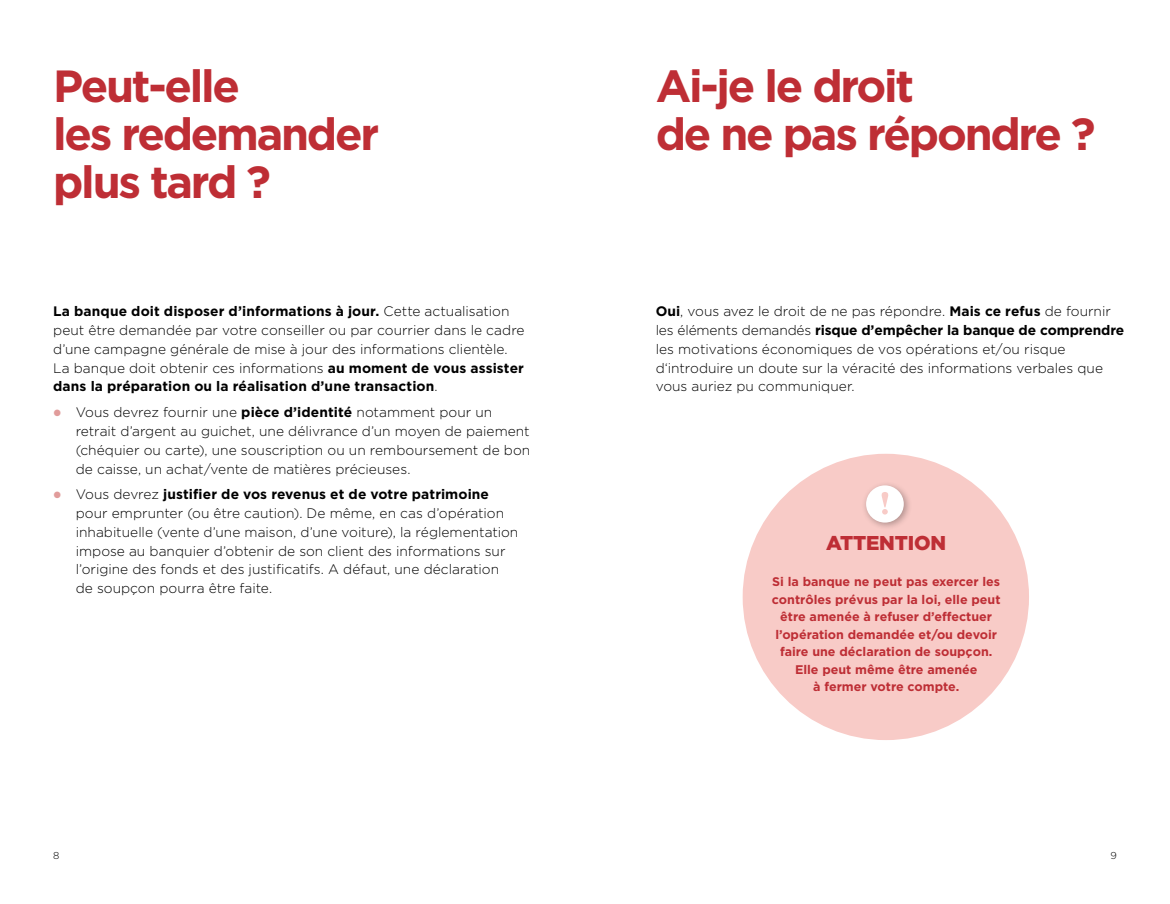
<style>
.page{position:relative;width:1170px;height:904px;background:#fff}
.page>*{position:absolute;margin:0;border:0;box-sizing:border-box;transform-origin:0 0}
.t1{font:700 45px/47.5px "Gotham HTF";letter-spacing:-.05em;color:#be2e35}
.t2{font:900 20px "Gotham HTF";letter-spacing:-.01em;color:#be2e35}
.t3{font:300 13.75px/18.8px "Gotham HTF";color:#000}
.t4{font:700 12.5px/17.5px "Gotham HTF";color:#be2e35;text-align:center}
.t5{font:300 10px "Gotham HTF";color:#000}
.s1{font-weight:700}
</style>
<div class="page">
<div style="left:742px;top:454px;width:286px;height:286px;background:#f8cbc7;border-radius:50%"></div>
<div style="left:861px;top:481px;width:51px;height:50px;background:#000;opacity:.3"></div>
<div style="left:866px;top:485px;width:37px;height:37px;background:#fff;border-radius:50%"></div>
<svg style="left:881px;top:492px;width:7px;height:22px"></svg>
<h1 class="t1" style="left:53px;top:62px;width:327px">Peut-elle<br>les redemander plus tard ?</h1>
<p class="t3" style="left:53px;top:302px;width:473px"><span class="s1">La banque doit disposer d’informations à jour.</span> Cette actualisation peut être demandée par votre conseiller ou par courrier dans le cadre d’une campagne générale de mise à jour des informations clientèle.<br>La banque doit obtenir ces informations <span class="s1">au moment de vous assister dans la préparation ou la réalisation d’une transaction</span>.</p>
<p class="t3" style="left:76px;top:403px;width:456px">Vous devrez fournir une <span class="s1">pièce d’identité</span> notamment pour un retrait d’argent au guichet, une délivrance d’un moyen de paiement (chéquier ou carte), une souscription ou un remboursement de bon de caisse, un achat/vente de matières précieuses.</p>
<p class="t3" style="left:76px;top:485px;width:444px">Vous devrez <span class="s1">justifer de vos revenus et de votre patrimoine </span>pour emprunter (ou être caution). De même, en cas d’opération inhabituelle (vente d’une maison, d’une voiture), la réglementation impose au banquier d’obtenir de son client des informations sur l’origine des fonds et des justifcatifs. A défaut, une déclaration de soupçon pourra être faite.</p>
<h1 class="t1" style="left:655px;top:62px;width:441px">Ai-je le droit<br>de ne pas répondre ?</h1>
<p class="t3" style="left:655px;top:302px;width:470px"><span class="s1">Oui</span>, vous avez le droit de ne pas répondre. <span class="s1">Mais ce refus</span> de fournir les éléments demandés <span class="s1">risque d’empêcher la banque de comprendre </span>les motivations économiques de vos opérations et/ou risque d‘introduire un doute sur la véracité des informations verbales que vous auriez pu communiquer.</p>
<h2 class="t2" style="left:826px;top:531px;width:121px">ATTENTION</h2>
<p class="t4" style="left:771px;top:572px;width:230px">Si la banque ne peut pas exercer les contrôles prévus par la loi, elle peut être amenée à refuser d’effectuer l’opération demandée et/ou devoir faire une déclaration de soupçon.<br>Elle peut même être amenée<br>à fermer votre compte.</p>
<p class="t5" style="left:53px;top:850px;width:8px">8</p>
<p class="t5" style="left:1110px;top:850px;width:8px">9</p>
</div>
